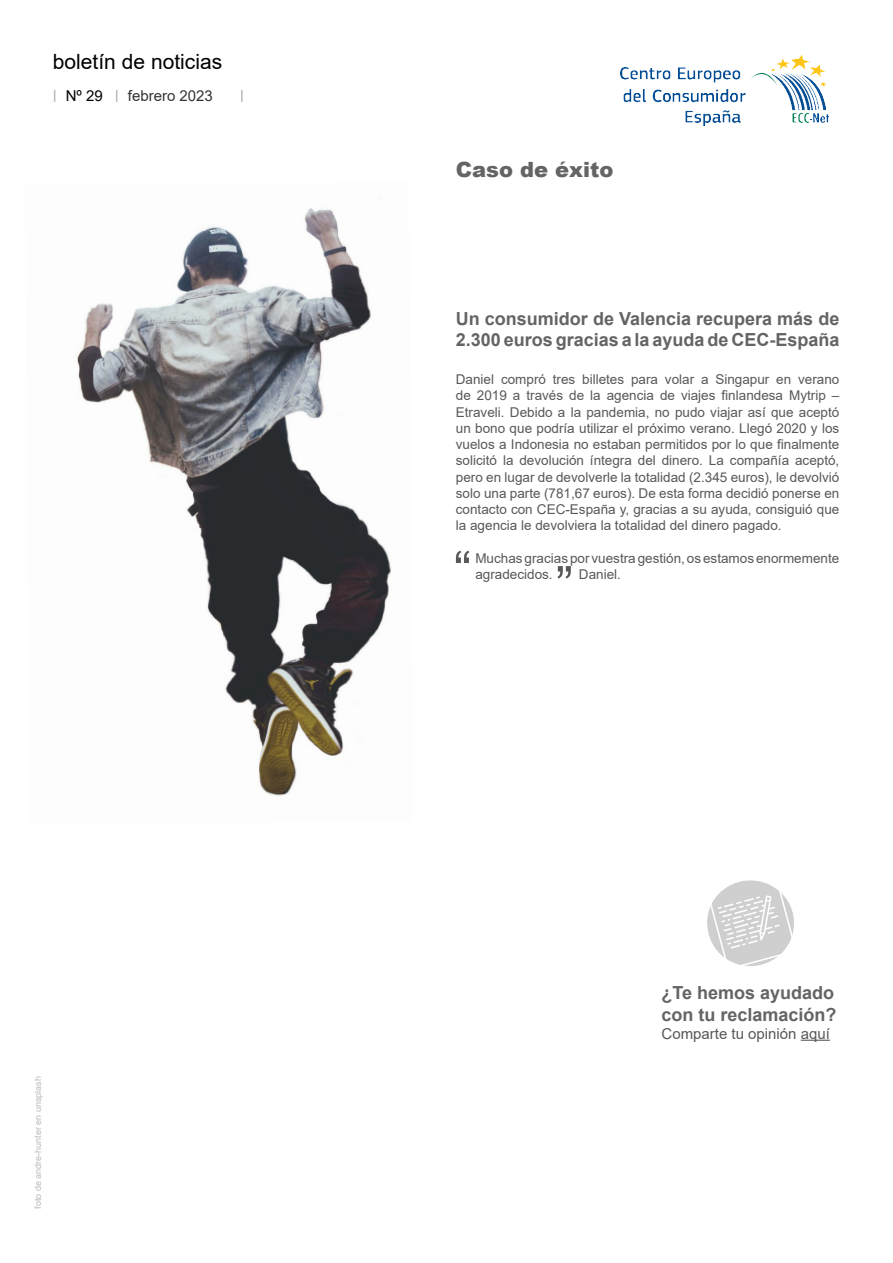
<style>
.page{position:relative;width:893px;height:1263px;background:#fff}
.page>*{position:absolute;margin:0;border:0;box-sizing:border-box;transform-origin:0 0}
.t1{font:21px "Arial";color:#000}
.t2{font:900 21px "Arial";color:#646464}
.t3{font:700 18px/21.6px "Arial";color:#646464}
.t4{font:15px "Arial";color:#58585a}
.t5{font:15px "Arial";color:#333}
.t6{font:15px "Arial";color:#000}
.t7{font:13.5px/16.2px "Arial";color:#58585a;text-align:justify}
.t8{font:9px "Arial";color:#bababa}
</style>
<div class="page">
<img style="left:620px;top:55px;width:208px;height:71px">
<svg style="left:54px;top:90px;width:1px;height:12px"></svg>
<svg style="left:116px;top:90px;width:1px;height:12px"></svg>
<svg style="left:241px;top:90px;width:2px;height:12px"></svg>
<img style="left:77px;top:208px;width:314px;height:588px">
<svg style="left:801px;top:1040px;width:29px;height:1px"></svg>
<img style="left:707px;top:880px;width:87px;height:86px">
<svg style="left:456px;top:551px;width:13px;height:12px"></svg>
<svg style="left:557px;top:566px;width:14px;height:12px"></svg>
<h1 class="t1" style="left:53px;top:47px;width:171px">boletín de noticias</h1>
<p class="t6" style="left:66px;top:86px;width:39px">Nº 29</p>
<p class="t5" style="left:128px;top:85px;width:87px">febrero 2023</p>
<p class="t8" style="left:32px;top:1209px;width:134px;rotate:-90deg">foto de andre-hunter en unsplash</p>
<h1 class="t2" style="left:456px;top:154px;width:159px">Caso de éxito</h1>
<h2 class="t3" style="left:456px;top:308px;width:385px">Un consumidor de Valencia recupera más de<br>2.300 euros gracias a la ayuda de CEC-España</h2>
<p class="t7" style="left:456px;top:371px;width:385px">Daniel compró tres billetes para volar a Singapur en verano de 2019 a través de la agencia de viajes finlandesa Mytrip – Etraveli. Debido a la pandemia, no pudo viajar así que aceptó un bono que podría utilizar el próximo verano. Llegó 2020 y los vuelos a Indonesia no estaban permitidos por lo que finalmente solicitó la devolución íntegra del dinero. La compañía aceptó, pero en lugar de devolverle la totalidad (2.345 euros), le devolvió solo una parte (781,67 euros). De esta forma decidió ponerse en contacto con CEC-España y, gracias a su ayuda, consiguió que la agencia le devolviera la totalidad del dinero pagado.</p>
<p class="t7" style="left:475px;top:550px;width:365px">Muchas gracias por vuestra gestión, os estamos enormemente agradecidos.</p>
<p class="t7" style="left:579px;top:566px;width:44px">Daniel.</p>
<h2 class="t3" style="left:661px;top:982px;width:177px">¿Te hemos ayudado con tu reclamación?</h2>
<p class="t4" style="left:661px;top:1023px;width:170px">Comparte tu opinión aquí</p>
</div>
